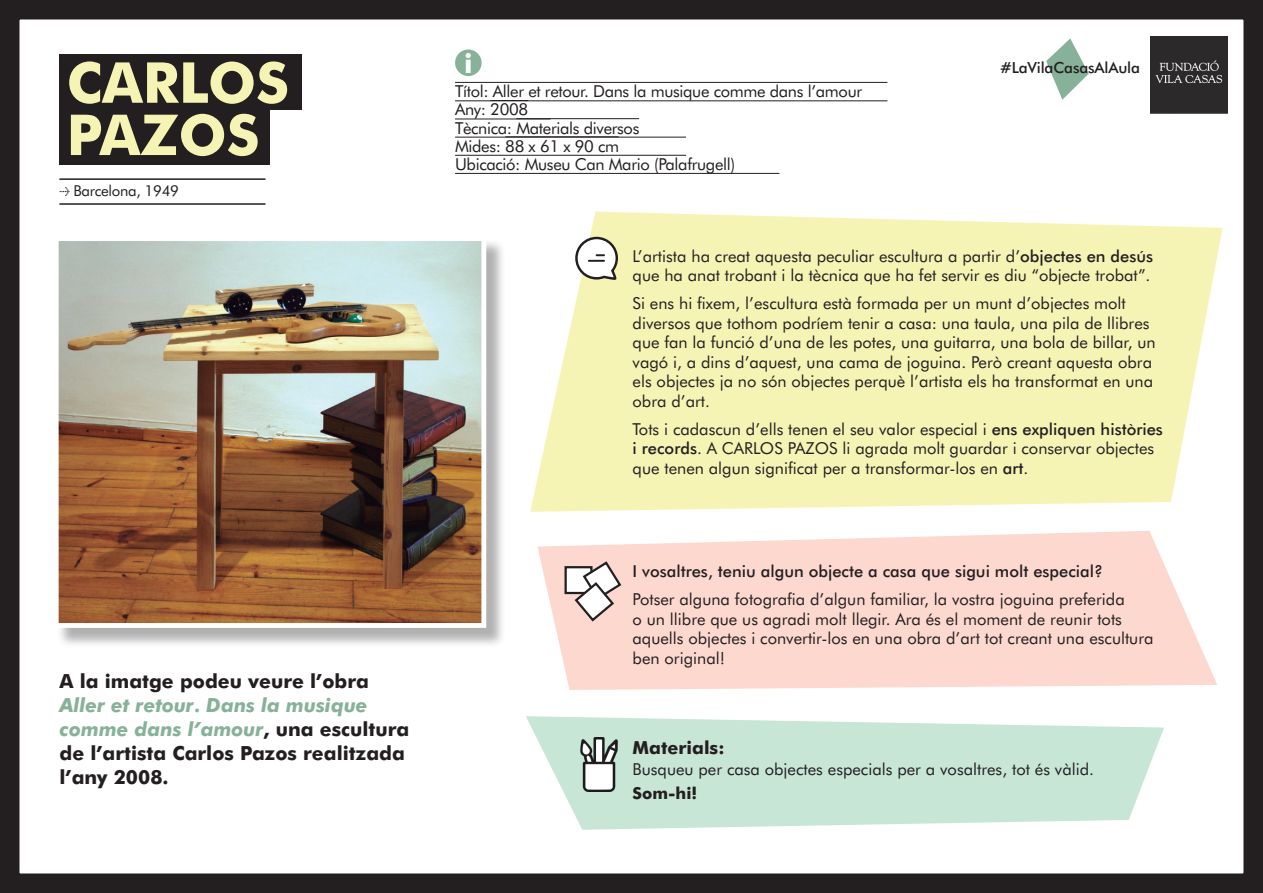
<style>
.page{position:relative;width:1263px;height:893px;background:#fff}
.page>*{position:absolute;margin:0;border:0;box-sizing:border-box;transform-origin:0 0}
.t1{font:700 56.4px "Futura BT";color:#f5f4b5}
.t2{font:700 27px "Futura BT";color:#fff}
.t3{font:700 19.5px/24px "Futura BT";color:#231f20}
.t4{font:700 18px "Futura BT";color:#231f20}
.t5{font:16.5px/19.5px "Futura BT";color:#231f20}
.t6{font:16.5px "Futura BT";letter-spacing:-.02em;color:#231f20}
.t7{font:500 16.5px "Futura BT";color:#231f20}
.t8{font:700 16.5px "Futura BT";color:#231f20}
.t9{font:500 15.3px "Futura BT";letter-spacing:-.01em;color:#231f20}
.t10{font:15px "Futura BT";letter-spacing:-.02em;color:#231f20}
.s1{font-style:italic;color:#87b299}
.s2{color:#87b299}
.s3{font-weight:500}
</style>
<div class="page">
<img style="left:1150px;top:36px;width:77px;height:77px">
<div style="left:0;top:0;width:1263px;height:893px;border:20px solid #231f20"></div>
<div style="left:60px;top:54px;width:242px;height:55px;background:#231f20"></div>
<div style="left:60px;top:109px;width:210px;height:56px;background:#231f20"></div>
<svg style="left:537px;top:531px;width:680px;height:159px;background:#fcddd4"></svg>
<svg style="left:530px;top:212px;width:692px;height:300px;background:#f6f5bd"></svg>
<svg style="left:574px;top:236px;width:45px;height:45px"></svg>
<svg style="left:526px;top:716px;width:638px;height:114px;fill:#c8e6d6"></svg>
<hr style="left:455px;top:100px;width:432px;height:1px;background:#231f20">
<hr style="left:455px;top:119px;width:96px;height:1px;background:#231f20">
<hr style="left:455px;top:137px;width:231px;height:1px;background:#231f20">
<hr style="left:455px;top:155px;width:231px;height:1px;background:#231f20">
<hr style="left:455px;top:173px;width:324px;height:1px;background:#231f20">
<hr style="left:455px;top:82px;width:432px;height:1px;background:#231f20">
<hr style="left:516px;top:118px;width:123px;height:1px;background:#231f20">
<hr style="left:505px;top:136px;width:114px;height:1px;background:#231f20">
<div style="left:455px;top:50px;width:27px;height:26px;background:#87b299;border-radius:50%"></div>
<svg style="left:60px;top:187px;width:10px;height:9px"></svg>
<hr style="left:60px;top:203px;width:205px;height:2px;background:#231f20">
<hr style="left:60px;top:178px;width:205px;height:2px;background:#231f20">
<div style="left:57px;top:239px;width:449px;height:409px;background:#231f20;opacity:.35"></div>
<img style="left:60px;top:242px;width:420px;height:380px">
<div style="left:54px;top:236px;width:432px;height:392px;border:5px solid #fff"></div>
<img style="left:572px;top:737px;width:54px;height:55px">
<div style="left:566px;top:567px;width:25px;height:26px;background:#fff"></div>
<div style="left:564px;top:566px;width:28px;height:28px;border:2px solid #231f20"></div>
<svg style="left:573px;top:560px;width:50px;height:63px"></svg>
<svg style="left:1046px;top:38px;width:43px;height:62px"></svg>
<p class="t1" style="left:67px;top:48px;width:224px">CARLOS</p>
<p class="t1" style="left:67px;top:101px;width:194px">PAZOS</p>
<p class="t10" style="left:73px;top:182px;width:107px">Barcelona, 1949</p>
<p class="t3" style="left:60px;top:669px;width:351px">A la imatge podeu veure l’obra<br><span class="s1">Aller et retour</span><span class="s2">.</span> <span class="s1">Dans la musique comme dans l’amour</span>, una escultura de l’artista Carlos Pazos realitzada l’any 2008.</p>
<p class="t2" style="left:464px;top:47px;width:10px">i</p>
<p class="t6" style="left:455px;top:81px;width:409px">Títol: Aller et retour. Dans la musique comme dans l’amour</p>
<p class="t5" style="left:455px;top:100px;width:75px">Any: 2008</p>
<p class="t6" style="left:455px;top:118px;width:186px">Tècnica: Materials diversos</p>
<p class="t6" style="left:455px;top:136px;width:166px">Mides: 88 x 61 x 90 cm</p>
<p class="t6" style="left:455px;top:154px;width:282px">Ubicació: Museu Can Mario (Palafrugell)</p>
<p class="t9" style="left:1000px;top:58px;width:142px">#LaVilaCasasAlAula</p>
<p class="t5" style="left:633px;top:246px;width:522px">L’artista ha creat aquesta peculiar escultura a partir d’<span class="s3">objectes en desús </span>que ha anat trobant i la tècnica que ha fet servir es diu “objecte trobat”.</p>
<p class="t5" style="left:633px;top:293px;width:525px">Si ens hi fixem, l’escultura està formada per un munt d’objectes molt diversos que tothom podríem tenir a casa: una taula, una pila de llibres que fan la funció d’una de les potes, una guitarra, una bola de billar, un vagó i, a dins d’aquest, una cama de joguina. Però creant aquesta obra els objectes ja no són objectes perquè l’artista els ha transformat en una obra d’art.</p>
<p class="t5" style="left:633px;top:419px;width:532px">Tots i cadascun d’ells tenen el seu valor especial i <span class="s3">ens expliquen històries i records</span>. A CARLOS PAZOS li agrada molt guardar i conservar objectes que tenen algun significat per a transformar-los en <span class="s3">art</span>.</p>
<p class="t7" style="left:633px;top:561px;width:472px">I vosaltres, teniu algun objecte a casa que sigui molt especial?</p>
<p class="t5" style="left:633px;top:590px;width:522px">Potser alguna fotografia d’algun familiar, la vostra joguina preferida<br>o un llibre que us agradi molt llegir. Ara és el moment de reunir tots aquells objectes i convertir-los en una obra d’art tot creant una escultura ben original!</p>
<p class="t4" style="left:633px;top:736px;width:93px">Materials:</p>
<p class="t5" style="left:633px;top:759px;width:463px">Busqueu per casa objectes especials per a vosaltres, tot és vàlid.</p>
<p class="t8" style="left:633px;top:783px;width:66px">Som-hi!</p>
</div>
